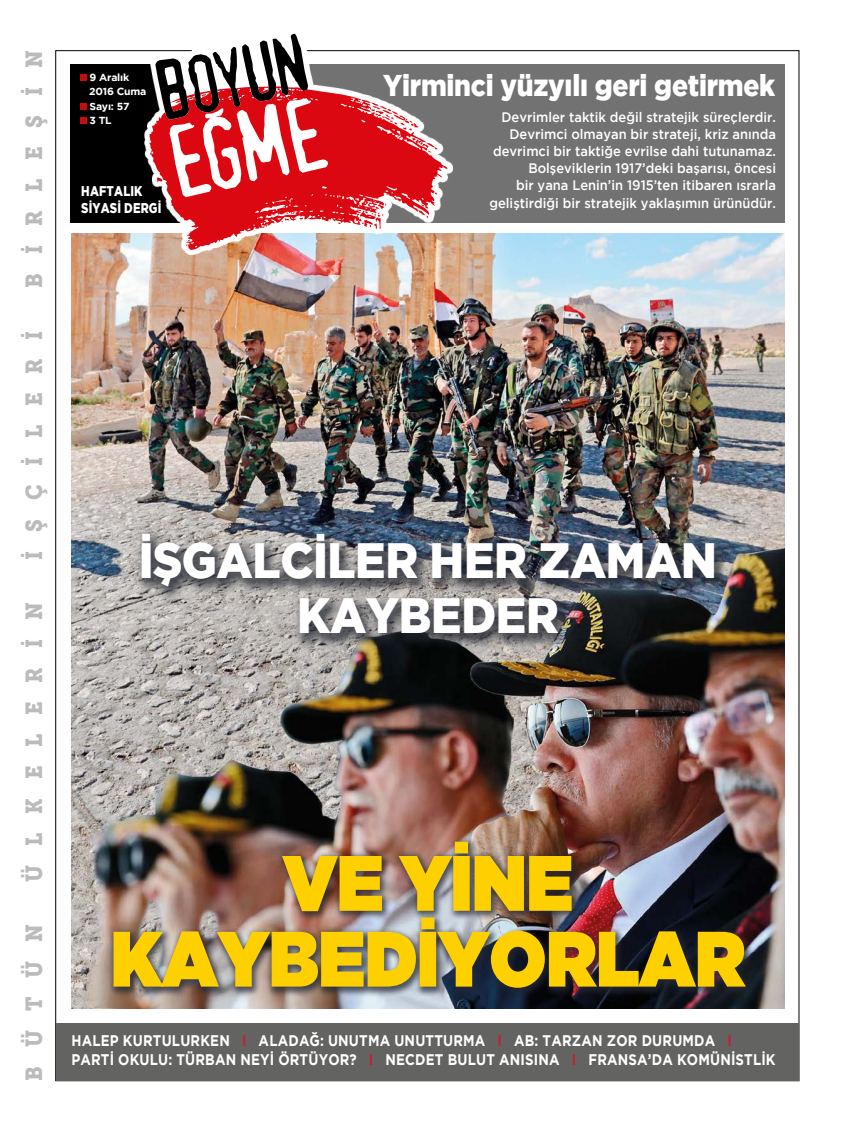
<style>
.page{position:relative;width:851px;height:1134px;background:#fff}
.page>*{position:absolute;margin:0;border:0;box-sizing:border-box;transform-origin:0 0}
.t1{font:900 78.25px/75.8px "Gotham";letter-spacing:-.005em;color:#ffd000;text-align:center;scale:.9 1}
.t2{font:800 49.5px/55px "Gotham";letter-spacing:-.005em;color:#fff;text-align:center;scale:.92 1}
.t3{font:800 30px "Gotham";letter-spacing:-.01em;color:#fff;scale:.89 1}
.t4{font:23.12px "Museo Slab 900";letter-spacing:.905em;color:#bcbabd;scale:.9 1}
.t5{font:700 15.38px/18.9px "Gotham";letter-spacing:.015em;color:#fff;scale:.86 1}
.t6{font:800 14.12px/16.9px "Gotham";letter-spacing:.015em;color:#fff;scale:.8 1}
.t7{font:500 13.75px/17.2px "Gotham";color:#fff;text-align:right;scale:.94 1}
.t8{font:700 10.25px/14.4px "Gotham";letter-spacing:-.02em;color:#fff}
.s1{color:#c5212b}
</style>
<div class="page">
<img style="left:71px;top:234px;width:713px;height:774px">
<div style="left:71px;top:64px;width:713px;height:159px;background:#727272"></div>
<div style="left:70px;top:64px;width:224px;height:159px;background:#000"></div>
<div style="left:80px;top:74px;width:7px;height:7px;background:#c90a0e"></div>
<div style="left:80px;top:103px;width:7px;height:7px;background:#c90a0e"></div>
<div style="left:80px;top:117px;width:7px;height:7px;background:#c90a0e"></div>
<svg style="left:144px;top:33px;width:308px;height:222px"></svg>
<svg style="left:155px;top:34px;width:173px;height:52px"></svg>
<svg style="left:149px;top:86px;width:298px;height:164px;fill:#db0711"></svg>
<div style="left:56px;top:1023px;width:742px;height:57px;background:#636362"></div>
<div style="left:108px;top:837px;width:647px;height:161px;background:#232732;opacity:.75"></div>
<div style="left:135px;top:529px;width:594px;height:121px;background:#232732;opacity:.75"></div>
<h3 class="t4" style="left:21px;top:288px;width:265px;rotate:-90deg">BIRLEŞIN</h3>
<h3 class="t4" style="left:21px;top:560px;width:256px;rotate:-90deg">IŞÇILERI</h3>
<h3 class="t4" style="left:21px;top:882px;width:311px;rotate:-90deg">ÜLKELERIN</h3>
<h3 class="t4" style="left:21px;top:1081px;width:175px;rotate:-90deg">BÜTÜN</h3>
<p class="t8" style="left:89px;top:70px;width:59px">9 Aralık<br>2016 Cuma<br>Sayı: 57<br>3 TL</p>
<h3 class="t3" style="left:383px;top:68px;width:442px">Yirminci yüzyılı geri getirmek</h3>
<p class="t7" style="left:489px;top:108px;width:306px">Devrimler taktik değil stratejik süreçlerdir.<br>Devrimci olmayan bir strateji, kriz anında devrimci bir taktiğe evrilse dahi tutunamaz.<br>Bolşeviklerin 1917’deki başarısı, öncesi<br>bir yana Lenin’in 1915’ten itibaren ısrarla geliştirdiği bir stratejik yaklaşımın ürünüdür.</p>
<p class="t6" style="left:81px;top:182px;width:102px">HAFTALIK<br>SİYASİ DERGİ</p>
<h2 class="t2" style="left:139px;top:532px;width:630px">İŞGALCILER HER ZAMAN<br>KAYBEDER</h2>
<h1 class="t1" style="left:111px;top:843px;width:706px">VE YİNE<br>KAYBEDİYORLAR</h1>
<p class="t5" style="left:71px;top:1030px;width:820px">HALEP KURTULURKEN <span class="s1">I</span> ALADAĞ: UNUTMA UNUTTURMA <span class="s1">I</span> AB: TARZAN ZOR DURUMDA <span class="s1">I<br></span>PARTI OKULU: TÜRBAN NEYI ÖRTÜYOR? <span class="s1">I</span> NECDET BULUT ANISINA <span class="s1">I</span> FRANSA’DA KOMÜNISTLIK</p>
</div>
